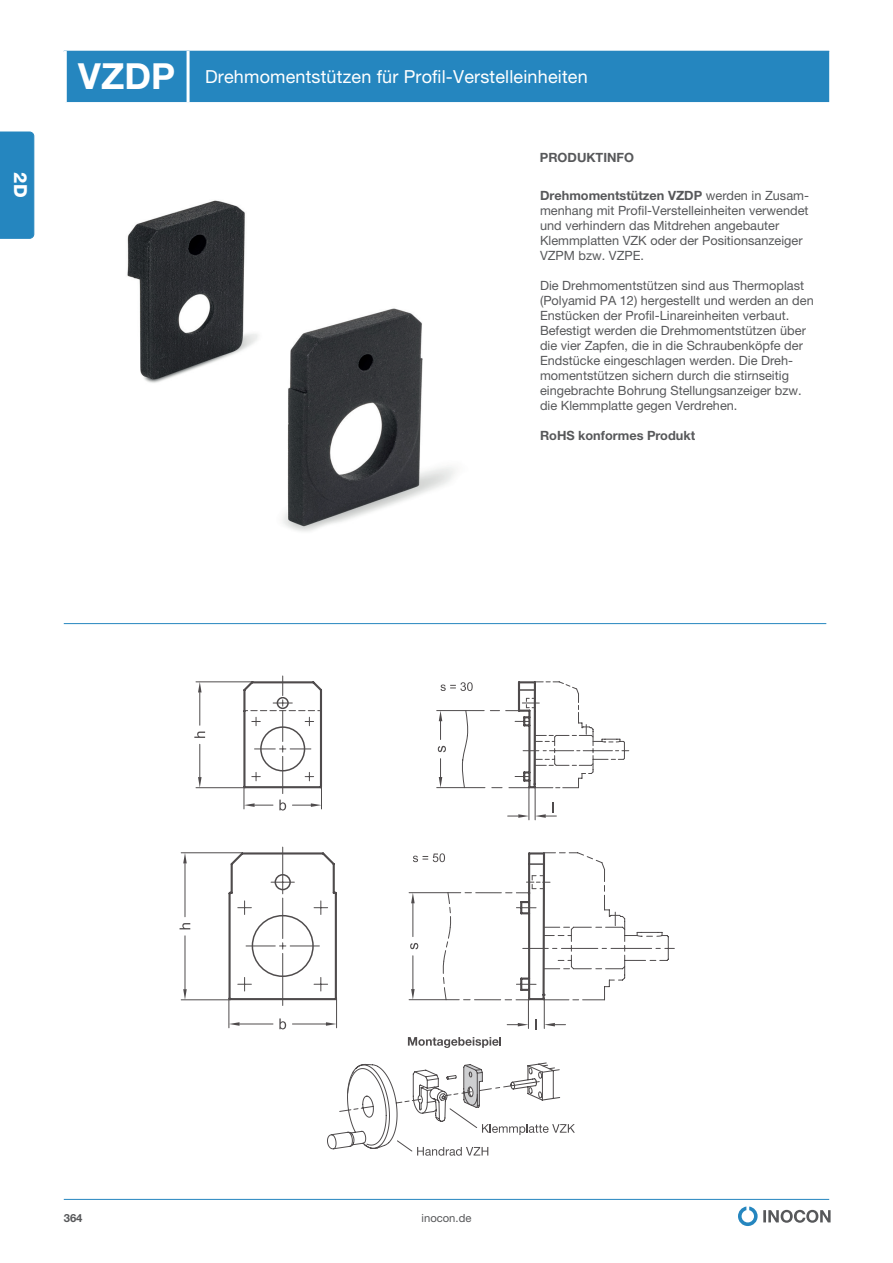
<style>
.page{position:relative;width:893px;height:1263px;background:#fff}
.page>*{position:absolute;margin:0;border:0;box-sizing:border-box;transform-origin:0 0}
.t1{font:18px "Helvetica Neue LT Pro";letter-spacing:.01em;color:#fff}
.t2{font:800 18px "Helvetica Neue LT Pro";color:#fff}
.t3{font:12.75px/15px "Helvetica Neue LT Pro";color:#57585a}
.t4{font:700 12.75px "Helvetica Neue LTW1 G";color:#57585a}
.t5{font:700 12.75px "Helvetica Neue LT Pro";color:#57585a}
.t6{font:11.25px "Helvetica Neue LT Pro";color:#57585a}
.t7{font:700 11.25px "Helvetica Neue LT Pro";color:#57585a}
.s1{font-weight:700;font-size:36px}
.s2{font-weight:700}
</style>
<div class="page">
<svg style="left:738px;top:1206px;width:93px;height:20px"></svg>
<hr style="left:64px;top:1199px;width:765px;height:1px;background:#2586bf">
<div style="left:0;top:132px;width:34px;height:107px;background:#2586bf"></div>
<div style="left:67px;top:51px;width:762px;height:51px;background:#2586bf"></div>
<hr style="left:187px;top:51px;width:3px;height:51px;background:#fff">
<hr style="left:64px;top:623px;width:762px;height:1px;background:#2586bf">
<svg style="left:227px;top:682px;width:10px;height:319px"></svg>
<svg style="left:237px;top:675px;width:392px;height:331px"></svg>
<hr style="left:409px;top:892px;width:39px;height:1px;background:#231f20">
<hr style="left:409px;top:999px;width:37px;height:1px;background:#231f20">
<hr style="left:181px;top:852px;width:61px;height:1px;background:#231f20">
<hr style="left:181px;top:999px;width:49px;height:1px;background:#231f20">
<hr style="left:185px;top:863px;width:1px;height:54px;background:#231f20">
<hr style="left:185px;top:936px;width:1px;height:53px;background:#231f20">
<svg style="left:183px;top:853px;width:4px;height:10px"></svg>
<svg style="left:183px;top:989px;width:4px;height:11px"></svg>
<svg style="left:180px;top:923px;width:10px;height:6px"></svg>
<hr style="left:229px;top:998px;width:1px;height:30px;background:#231f20">
<hr style="left:336px;top:998px;width:1px;height:30px;background:#231f20">
<hr style="left:240px;top:1023px;width:33px;height:1px;background:#231f20">
<hr style="left:292px;top:1023px;width:34px;height:1px;background:#231f20">
<svg style="left:229px;top:1022px;width:11px;height:4px"></svg>
<svg style="left:326px;top:1022px;width:11px;height:4px"></svg>
<svg style="left:279px;top:1018px;width:7px;height:11px"></svg>
<hr style="left:196px;top:681px;width:58px;height:1px;background:#231f20">
<hr style="left:196px;top:787px;width:49px;height:1px;background:#231f20">
<hr style="left:199px;top:692px;width:1px;height:33px;background:#231f20">
<hr style="left:199px;top:744px;width:1px;height:33px;background:#231f20">
<svg style="left:194px;top:731px;width:11px;height:7px"></svg>
<svg style="left:198px;top:682px;width:4px;height:10px"></svg>
<svg style="left:198px;top:777px;width:4px;height:11px"></svg>
<hr style="left:529px;top:787px;width:1px;height:33px;background:#231f20">
<hr style="left:535px;top:787px;width:1px;height:33px;background:#231f20">
<svg style="left:508px;top:814px;width:21px;height:4px"></svg>
<svg style="left:535px;top:802px;width:21px;height:16px"></svg>
<svg style="left:615px;top:912px;width:1px;height:14px"></svg>
<svg style="left:410px;top:853px;width:155px;height:177px"></svg>
<svg style="left:437px;top:682px;width:150px;height:106px"></svg>
<svg style="left:244px;top:682px;width:78px;height:128px"></svg>
<svg style="left:331px;top:1062px;width:244px;height:94px"></svg>
<svg style="left:408px;top:1037px;width:93px;height:11px"></svg>
<img style="left:127px;top:200px;width:328px;height:332px">
<h1 class="t2" style="left:31px;top:172px;width:27px;rotate:90deg">2D</h1>
<h1 class="t1" style="left:78px;top:66px;width:511px"><span class="s1">VZDP</span> Drehmomentstützen für Profil-Verstelleinheiten</h1>
<p class="t5" style="left:540px;top:150px;width:96px">PRODUKTINFO</p>
<p class="t3" style="left:540px;top:188px;width:270px"><span class="s2">Drehmomentstützen VZDP</span> werden in Zusam&shy;menhang mit Profil-Verstelleinheiten verwendet und verhindern das Mitdrehen angebauter Klemmplatten VZK oder der Positionsanzeiger VZPM bzw. VZPE.</p>
<p class="t3" style="left:540px;top:278px;width:275px">Die Drehmomentstützen sind aus Thermoplast (Polyamid PA 12) hergestellt und werden an den Enstücken der Profil-Linareinheiten verbaut.<br>Befestigt werden die Drehmomentstützen über die vier Zapfen, die in die Schraubenköpfe der Endstücke eingeschlagen werden. Die Dreh&shy;momentstützen sichern durch die stirnseitig eingebrachte Bohrung Stellungsanzeiger bzw. die Klemmplatte gegen Verdrehen.</p>
<p class="t4" style="left:540px;top:428px;width:157px">RoHS konformes Produkt</p>
<p class="t7" style="left:64px;top:1211px;width:20px">364</p>
<p class="t6" style="left:422px;top:1211px;width:51px">inocon.de</p>
</div>
